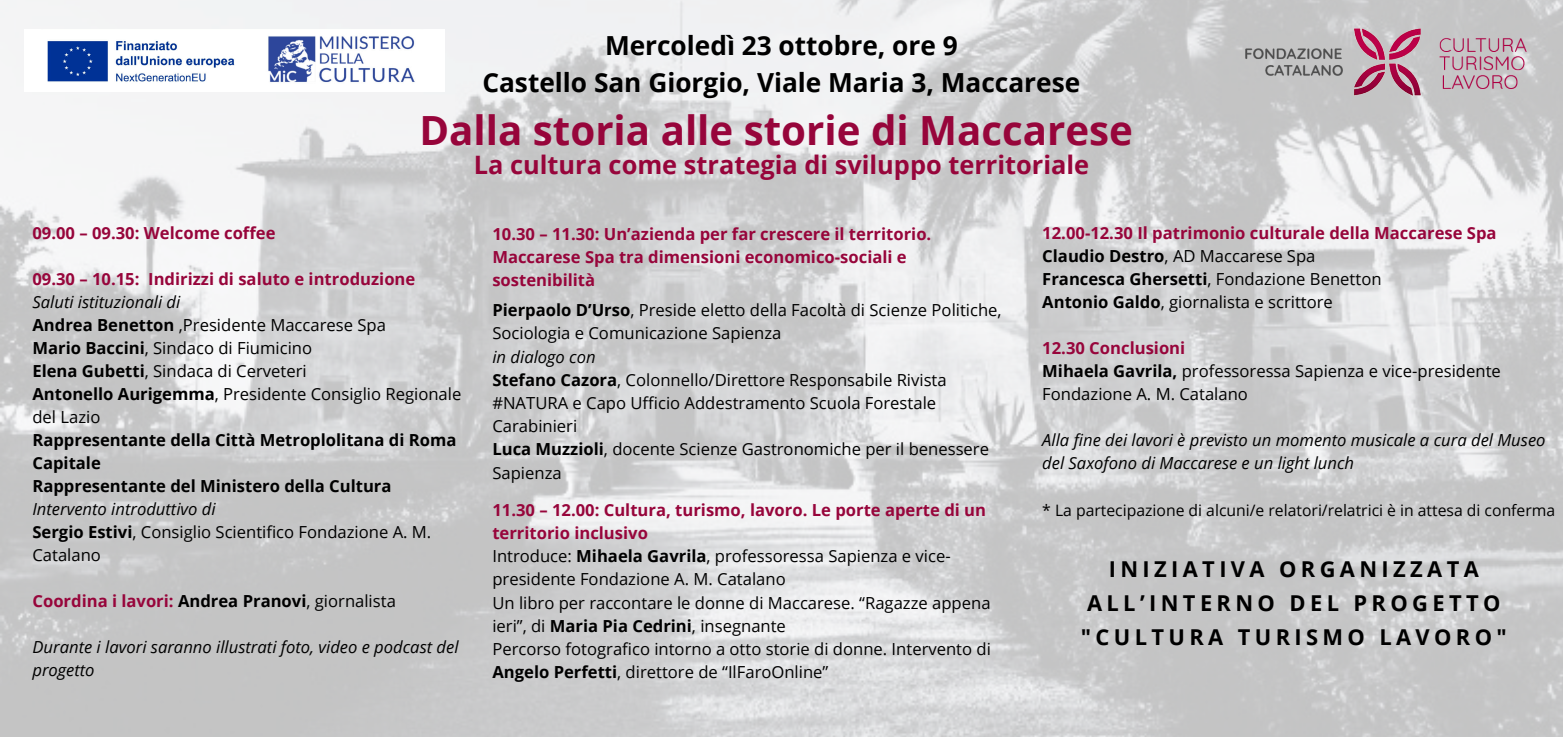
<style>
.page{position:relative;width:1563px;height:737px;background:#fff}
.page>*{position:absolute;margin:0;border:0;box-sizing:border-box;transform-origin:0 0}
.t1{font:700 40.25px "Open Sans";color:#97053b}
.t2{font:700 26.25px/36.8px "Open Sans";color:#000;text-align:center}
.t3{font:700 25.38px "Open Sans";color:#97053b}
.t4{font:700 21.88px/34.1px "Open Sans";letter-spacing:.2em;color:#000;text-align:center}
.t5{font:16.62px/23.2px "Open Sans";color:#000}
.t6{font:700 16.62px/23.2px "Open Sans";color:#97053b}
.t7{font:italic 16.62px/22.9px "Open Sans";color:#000}
.t8{font:700 16.62px/22.9px "Open Sans";color:#000}
.t9{font:15.75px "Open Sans";color:#000}
.s1{font-weight:700}
.s2{color:#000}
.s3{font-weight:400;color:#000}
</style>
<div class="page">
<img style="left:0;top:0;width:1563px;height:737px">
<img style="left:24px;top:30px;width:421px;height:61px">
<img style="left:1246px;top:26px;width:280px;height:72px">
<p class="t2" style="left:482px;top:27px;width:599px">Mercoledì 23 ottobre, ore 9<br>Castello San Giorgio, Viale Maria 3, Maccarese</p>
<h1 class="t1" style="left:419px;top:102px;width:715px">Dalla storia alle storie di Maccarese</h1>
<h1 class="t3" style="left:474px;top:147px;width:617px">La cultura come strategia di sviluppo territoriale</h1>
<h1 class="t6" style="left:32px;top:221px;width:244px">09.00 – 09.30: Welcome coffee</h1>
<h3 class="t6" style="left:32px;top:267px;width:384px">09.30 – 10.15: Indirizzi di saluto e introduzione</h3>
<p class="t7" style="left:32px;top:290px;width:149px">Saluti istituzionali di</p>
<p class="t5" style="left:32px;top:313px;width:355px"><span class="s1">Andrea Benetton</span> ,Presidente Maccarese Spa</p>
<p class="t5" style="left:32px;top:336px;width:281px"><span class="s1">Mario Baccini</span>, Sindaco di Fiumicino</p>
<p class="t5" style="left:32px;top:359px;width:276px"><span class="s1">Elena Gubetti</span>, Sindaca di Cerveteri</p>
<p class="t5" style="left:32px;top:382px;width:430px;line-height:22.9px"><span class="s1">Antonello Aurigemma</span>, Presidente Consiglio Regionale del Lazio</p>
<p class="t8" style="left:32px;top:428px;width:425px">Rappresentante della Città Metroplolitana di Roma<br>Capitale</p>
<p class="t8" style="left:32px;top:474px;width:361px">Rappresentante del Ministero della Cultura</p>
<p class="t7" style="left:32px;top:497px;width:185px">Intervento introduttivo di</p>
<p class="t5" style="left:32px;top:520px;width:400px;line-height:22.9px"><span class="s1">Sergio Estivi</span>, Consiglio Scientifico Fondazione A. M.<br>Catalano</p>
<p class="t6" style="left:32px;top:589px;width:365px">Coordina i lavori: <span class="s2">Andrea Pranovi</span><span class="s3">, giornalista</span></p>
<p class="t7" style="left:32px;top:635px;width:427px">Durante i lavori saranno illustrati foto, video e podcast del progetto</p>
<p class="t6" style="left:492px;top:222px;width:440px">10.30 – 11.30: Un’azienda per far crescere il territorio.<br>Maccarese Spa tra dimensioni economico-sociali e sostenibilità</p>
<h3 class="t5" style="left:492px;top:298px;width:511px"><span class="s1">Pierpaolo D’Urso</span>, Preside eletto della Facoltà di Scienze Politiche,<br>Sociologia e Comunicazione Sapienza</h3>
<p class="t7" style="left:492px;top:345px;width:105px">in dialogo con</p>
<p class="t5" style="left:492px;top:368px;width:456px"><span class="s1">Stefano Cazora</span>, Colonnello/Direttore Responsabile Rivista #NATURA e Capo Ufficio Addestramento Scuola Forestale<br>Carabinieri</p>
<p class="t5" style="left:492px;top:437px;width:498px"><span class="s1">Luca Muzzioli</span>, docente Scienze Gastronomiche per il benessere<br>Sapienza</p>
<p class="t6" style="left:492px;top:498px;width:495px">11.30 – 12.00: Cultura, turismo, lavoro. Le porte aperte di un territorio inclusivo</p>
<p class="t5" style="left:492px;top:544px;width:460px">Introduce: <span class="s1">Mihaela Gavrila</span>, professoressa Sapienza e vice&shy;presidente Fondazione A. M. Catalano</p>
<p class="t5" style="left:492px;top:591px;width:500px">Un libro per raccontare le donne di Maccarese. “Ragazze appena ieri”, di <span class="s1">Maria Pia Cedrini</span>, insegnante</p>
<p class="t5" style="left:492px;top:637px;width:500px">Percorso fotografico intorno a otto storie di donne. Intervento di<br><span class="s1">Angelo Perfetti</span>, direttore de “IlFaroOnline”</p>
<p class="t6" style="left:1042px;top:221px;width:456px">12.00-12.30 Il patrimonio culturale della Maccarese Spa</p>
<p class="t5" style="left:1042px;top:244px;width:275px"><span class="s1">Claudio Destro</span>, AD Maccarese Spa</p>
<p class="t5" style="left:1042px;top:267px;width:341px"><span class="s1">Francesca Ghersetti</span>, Fondazione Benetton</p>
<p class="t5" style="left:1042px;top:290px;width:292px"><span class="s1">Antonio Galdo</span>, giornalista e scrittore</p>
<p class="t6" style="left:1042px;top:336px;width:144px">12.30 Conclusioni</p>
<p class="t5" style="left:1042px;top:359px;width:460px;line-height:22.9px"><span class="s1">Mihaela Gavrila,</span> professoressa Sapienza e vice-presidente<br>Fondazione A. M. Catalano</p>
<p class="t7" style="left:1042px;top:428px;width:505px">Alla fine dei lavori è previsto un momento musicale a cura del Museo del Saxofono di Maccarese e un light lunch</p>
<p class="t9" style="left:1042px;top:499px;width:514px">* La partecipazione di alcuni/e relatori/relatrici è in attesa di conferma</p>
<p class="t4" style="left:1080px;top:551px;width:428px">INIZIATIVA ORGANIZZATA<br>ALL’INTERNO DEL PROGETTO "CULTURA TURISMO LAVORO"</p>
</div>
